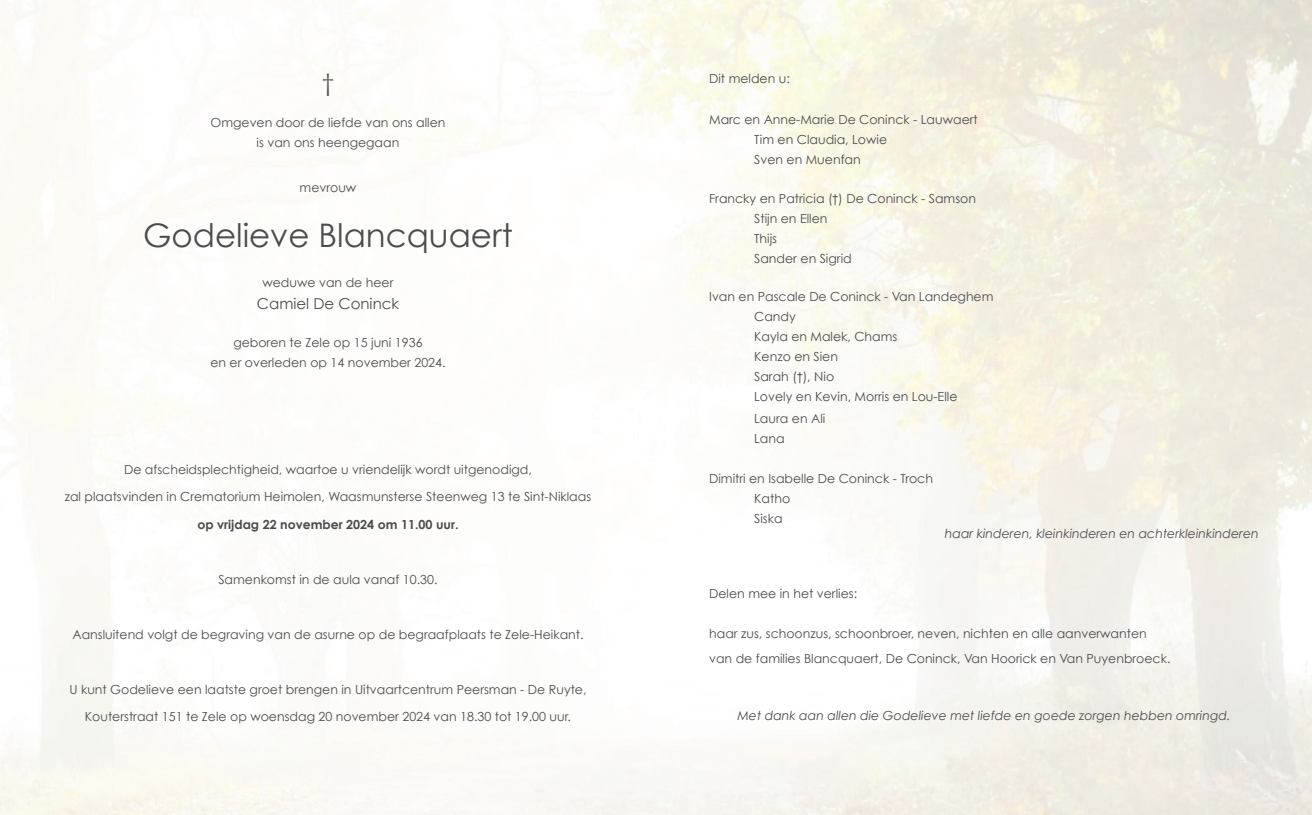
<style>
.page{position:relative;width:1312px;height:815px;background:#fff}
.page>*{position:absolute;margin:0;border:0;box-sizing:border-box;transform-origin:0 0}
.t1{font:32.5px "Century Gothic";color:#4b4c4d}
.t2{font:25px "Century Gothic";color:#4b4c4d}
.t3{font:15px "Century Gothic";color:#4b4c4d}
.t4{font:12.5px/20px "Century Gothic";color:#4b4c4d}
.t5{font:italic 12.5px "Century Gothic";color:#4b4c4d}
.t6{font:700 12.5px "Century Gothic";color:#4b4c4d}
.s1{font-family:"Arial Narrow"}
</style>
<div class="page">
<h2 class="t2" style="left:321px;top:67px;width:15px">†</h2>
<p class="t4" style="left:210px;top:112px;width:236px;text-align:center">Omgeven door de liefde van ons allen is van ons heengegaan</p>
<p class="t4" style="left:299px;top:177px;width:58px">mevrouw</p>
<h1 class="t1" style="left:143px;top:215px;width:371px">Godelieve Blancquaert</h1>
<p class="t4" style="left:262px;top:272px;width:132px">weduwe van de heer</p>
<p class="t3" style="left:257px;top:295px;width:144px">Camiel De Coninck</p>
<p class="t4" style="left:210px;top:332px;width:237px;text-align:center">geboren te Zele op 15 juni 1936<br>en er overleden op 14 november 2024.</p>
<p class="t4" style="left:124px;top:459px;width:409px">De afscheidsplechtigheid, waartoe u vriendelijk wordt uitgenodigd,</p>
<p class="t4" style="left:65px;top:486px;width:528px">zal plaatsvinden in Crematorium Heimolen, Waasmunsterse Steenweg 13 te Sint-Niklaas</p>
<p class="t6" style="left:197px;top:516px;width:263px">op vrijdag 22 november 2024 om 11.00 uur.</p>
<p class="t4" style="left:218px;top:569px;width:220px">Samenkomst in de aula vanaf 10.30.</p>
<p class="t4" style="left:72px;top:624px;width:512px">Aansluitend volgt de begraving van de asurne op de begraafplaats te Zele-Heikant.</p>
<p class="t4" style="left:69px;top:679px;width:518px">U kunt Godelieve een laatste groet brengen in Uitvaartcentrum Peersman - De Ruyte,</p>
<p class="t4" style="left:85px;top:706px;width:487px">Kouterstraat 151 te Zele op woensdag 20 november 2024 van 18.30 tot 19.00 uur.</p>
<p class="t4" style="left:709px;top:68px;width:82px">Dit melden u:</p>
<p class="t4" style="left:754px;top:109px;width:225px;text-indent:-45px">Marc en Anne-Marie De Coninck - Lauwaert<br>Tim en Claudia, Lowie<br>Sven en Muenfan</p>
<p class="t4" style="left:754px;top:188px;width:223px;text-indent:-45px">Francky en Patricia (<span class="s1">†</span>) De Coninck - Samson<br>Stijn en Ellen<br>Thijs<br>Sander en Sigrid</p>
<p class="t4" style="left:754px;top:287px;width:241px;text-indent:-45px">Ivan en Pascale De Coninck - Van Landeghem<br>Candy<br>Kayla en Malek, Chams<br>Kenzo en Sien<br>Sarah (<span class="s1">†</span>), Nio<br>Lovely en Kevin, Morris en Lou-Elle</p>
<p class="t4" style="left:754px;top:408px;width:73px">Laura en Ali<br>Lana</p>
<p class="t4" style="left:754px;top:468px;width:180px;text-indent:-45px">Dimitri en Isabelle De Coninck - Troch<br>Katho<br>Siska</p>
<p class="t5" style="left:944px;top:524px;width:315px">haar kinderen, kleinkinderen en achterkleinkinderen</p>
<p class="t4" style="left:709px;top:583px;width:149px">Delen mee in het verlies:</p>
<p class="t4" style="left:709px;top:620px;width:462px;line-height:25px">haar zus, schoonzus, schoonbroer, neven, nichten en alle aanverwanten van de families Blancquaert, De Coninck, Van Hoorick en Van Puyenbroeck.</p>
<p class="t5" style="left:737px;top:707px;width:494px">Met dank aan allen die Godelieve met liefde en goede zorgen hebben omringd.</p>
</div>
